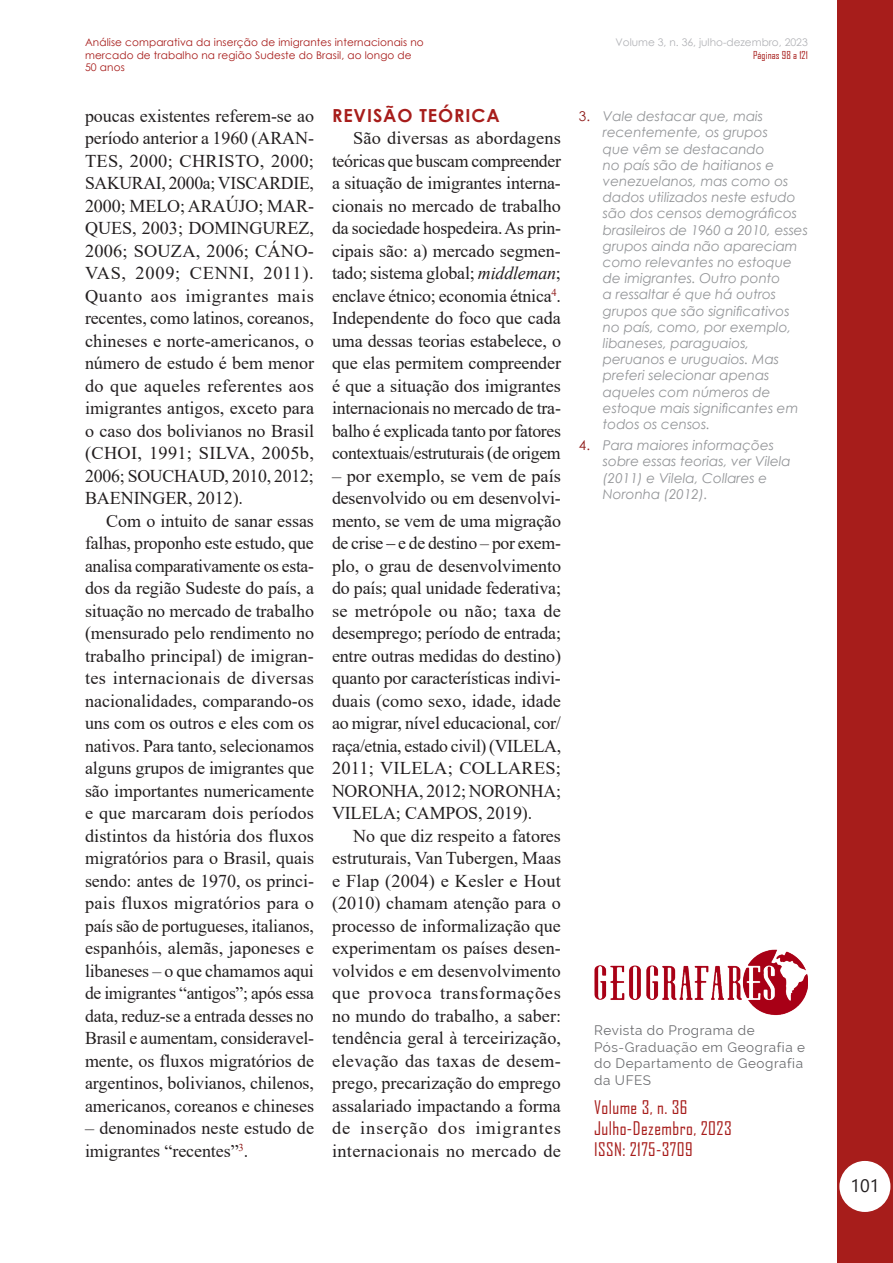
<style>
.page{position:relative;width:893px;height:1263px;background:#fff}
.page>*{position:absolute;margin:0;border:0;box-sizing:border-box;transform-origin:0 0}
.Geo_Parágrafo_normal{font:18px/22.5px "Times New Roman";letter-spacing:-.005em;color:#231f20;text-align:justify}
.t1{font:18px/21px "Agency FB";letter-spacing:.025em;color:#a71d1b}
.Geo_Título_Capítulo_Vermelho{font:700 18px "Century Gothic";letter-spacing:.05em;color:#a71d1b}
.t2{font:18px "Segoe UI";color:#231f20}
.Geo_Notas_00{font:italic 13.5px/16.2px "Century Gothic";color:#939598}
.t3{font:13.5px/16.5px "Raleway";letter-spacing:.04em;color:#6c6d70}
.t4{font:10.5px/12.6px "Century Gothic";letter-spacing:.01em;color:#a71d1b}
.t5{font:10.5px "Century Gothic";color:#b2b3b7}
.t6{font:10.5px "Agency FB";letter-spacing:.01em;color:#a71d1b}
.s1{font-style:italic}
.s2{font-style:normal;color:#8f1d1b}
</style>
<div class="page">
<div style="left:837px;top:0;width:56px;height:1263px;background:#a71d1b"></div>
<div style="left:839px;top:1161px;width:51px;height:51px;background:#fff;border-radius:50%"></div>
<img style="left:594px;top:949px;width:213px;height:67px">
<p class="t4" style="left:85px;top:36px;width:340px">Análise comparativa da inserção de imigrantes internacionais no mercado de trabalho na região Sudeste do Brasil, ao longo de<br>50 anos</p>
<p class="Geo_Parágrafo_normal" style="left:85px;top:104px;width:231px">poucas existentes referem-se ao período anterior a 1960 (ARAN-TES, 2000; CHRISTO, 2000; SAKURAI, 2000a; VISCARDIE, 2000; MELO; ARAÚJO; MAR-QUES, 2003; DOMINGUREZ, 2006; SOUZA, 2006; CÁNO-VAS, 2009; CENNI, 2011).<br>Quanto aos imigrantes mais recentes, como latinos, coreanos, chineses e norte-americanos, o número de estudo é bem menor do que aqueles referentes aos imigrantes antigos, exceto para o caso dos bolivianos no Brasil (CHOI, 1991; SILVA, 2005b, 2006; SOUCHAUD, 2010, 2012; BAENINGER, 2012).</p>
<p class="Geo_Parágrafo_normal" style="left:85px;top:509px;width:231px;text-indent:21px">Com o intuito de sanar essas falhas, proponho este estudo, que analisa comparativamente os esta&shy;dos da região Sudeste do país, a situação no mercado de trabalho (mensurado pelo rendimento no trabalho principal) de imigran&shy;tes internacionais de diversas nacionalidades, comparando-os uns com os outros e eles com os nativos. Para tanto, selecionamos alguns grupos de imigrantes que são importantes numericamente e que marcaram dois períodos distintos da história dos fluxos migratórios para o Brasil, quais sendo: antes de 1970, os princi&shy;pais fluxos migratórios para o país são de portugueses, italianos, espanhóis, alemãs, japoneses e libaneses – o que chamamos aqui de imigrantes “antigos”; após essa data, reduz-se a entrada desses no Brasil e aumentam, consideravel&shy;mente, os fluxos migratórios de argentinos, bolivianos, chilenos, americanos, coreanos e chineses</p>
<p class="Geo_Parágrafo_normal" style="left:85px;top:1116px;width:231px">– denominados neste estudo de imigrantes “recentes”<sup>3</sup>.</p>
<p class="Geo_Título_Capítulo_Vermelho" style="left:332px;top:101px;width:169px">REVISÃO TEÓRICA</p>
<p class="Geo_Parágrafo_normal" style="left:332px;top:126px;width:231px;text-indent:21px">São diversas as abordagens teóricas que buscam compreender a situação de imigrantes interna&shy;cionais no mercado de trabalho da sociedade hospedeira. As prin&shy;cipais são: a) mercado segmen&shy;tado; sistema global; <span class="s1">middleman</span>; enclave étnico; economia étnica<sup>4</sup>.<br>Independente do foco que cada uma dessas teorias estabelece, o que elas permitem compreender é que a situação dos imigrantes internacionais no mercado de tra&shy;balho é explicada tanto por fatores contextuais/estruturais (de origem</p>
<p class="Geo_Parágrafo_normal" style="left:332px;top:464px;width:231px">– por exemplo, se vem de país desenvolvido ou em desenvolvi&shy;mento, se vem de uma migração de crise ‒ e de destino – por exem&shy;plo, o grau de desenvolvimento do país; qual unidade federativa; se metrópole ou não; taxa de desemprego; período de entrada; entre outras medidas do destino) quanto por características indivi&shy;duais (como sexo, idade, idade ao migrar, nível educacional, cor/ raça/etnia, estado civil) (VILELA, 2011; VILELA; COLLARES; NORONHA, 2012; NORONHA; VILELA; CAMPOS, 2019).</p>
<p class="Geo_Parágrafo_normal" style="left:332px;top:824px;width:231px;text-indent:21px">No que diz respeito a fatores estruturais, Van Tubergen, Maas e Flap (2004) e Kesler e Hout (2010) chamam atenção para o processo de informalização que experimentam os países desen&shy;volvidos e em desenvolvimento que provoca transformações no mundo do trabalho, a saber: tendência geral à terceirização, elevação das taxas de desem&shy;prego, precarização do emprego assalariado impactando a forma de inserção dos imigrantes internacionais no mercado de</p>
<p class="t5" style="left:615px;top:35px;width:194px">Volume 3, n. 36, julho-dezembro, 2023</p>
<p class="t6" style="left:753px;top:49px;width:56px">Páginas 98 a 121</p>
<p class="Geo_Notas_00" style="left:603px;top:108px;width:206px;text-indent:-24px"><span class="s2">3.</span> Vale destacar que, mais recentemente, os grupos<br>que vêm se destacando<br>no país são de haitianos e venezuelanos, mas como os dados utilizados neste estudo são dos censos demográficos brasileiros de 1960 a 2010, esses grupos ainda não apareciam como relevantes no estoque de imigrantes. Outro ponto<br>a ressaltar é que há outros grupos que são significativos no país, como, por exemplo, libaneses, paraguaios, peruanos e uruguaios. Mas preferi selecionar apenas aqueles com números de estoque mais significantes em todos os censos.</p>
<p class="Geo_Notas_00" style="left:603px;top:437px;width:189px;text-indent:-24px"><span class="s2">4.</span> Para maiores informações sobre essas teorias, ver Vilela (2011) e Vilela, Collares e<br>Noronha (2012).</p>
<p class="t3" style="left:594px;top:1022px;width:213px">Revista do Programa de<br>Pós-Graduação em Geografia e do Departamento de Geografia da UFES</p>
<p class="t1" style="left:594px;top:1096px;width:139px">Volume 3, n. 36<br>Julho-Dezembro, 2023<br>ISSN: 2175-3709</p>
<p class="t2" style="left:850px;top:1168px;width:31px">101</p>
</div>
